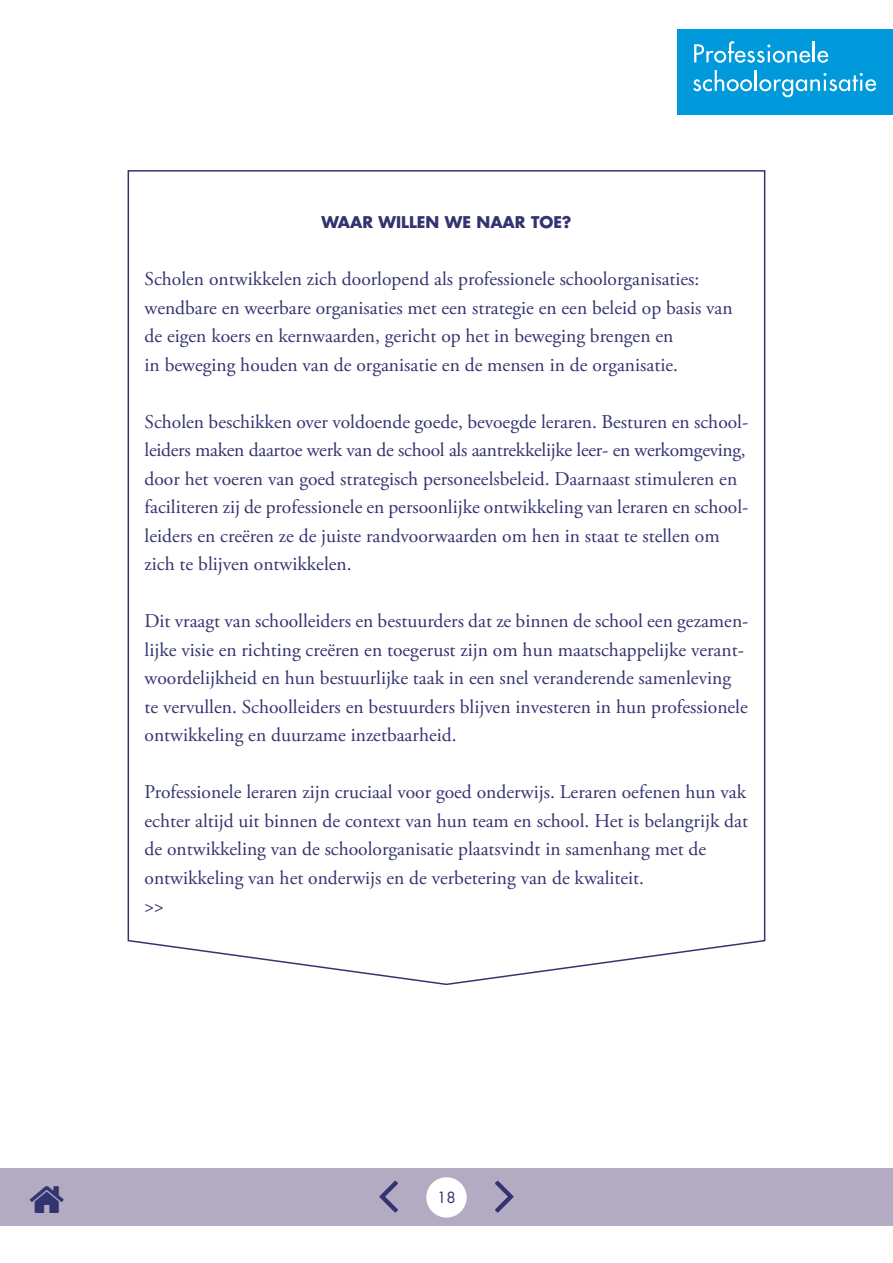
<style>
.page{position:relative;width:893px;height:1263px;background:#fff}
.page>*{position:absolute;margin:0;border:0;box-sizing:border-box;transform-origin:0 0}
.t1{font:19.5px/28.5px "Adobe Garamond Pro";color:#333370}
.t2{font:700 15.75px "Futura Std";color:#333370}
.t3{font:15px "Futura Std";color:#333370}
</style>
<div class="page">
<svg style="left:127px;top:170px;width:639px;height:816px"></svg>
<div style="left:677px;top:30px;width:216px;height:85px;background:#0099db"></div>
<svg style="left:694px;top:41px;width:116px;height:22px"></svg>
<hr style="left:813px;top:42px;width:2px;height:20px;background:#fff">
<svg style="left:817px;top:51px;width:11px;height:12px"></svg>
<svg style="left:693px;top:70px;width:59px;height:21px"></svg>
<hr style="left:755px;top:70px;width:2px;height:21px;background:#fff">
<svg style="left:759px;top:73px;width:117px;height:24px"></svg>
<div style="left:0;top:1169px;width:893px;height:57px;background:#b3abc2"></div>
<div style="left:426px;top:1177px;width:41px;height:40px;background:#fff;border-radius:50%"></div>
<p class="t2" style="left:321px;top:215px;width:251px">WAAR WILLEN WE NAAR TOE?</p>
<p class="t1" style="left:145px;top:266px;width:590px">Scholen ontwikkelen zich doorlopend als professionele schoolorganisaties: wendbare en weerbare organisaties met een strategie en een beleid op basis van de eigen koers en kernwaarden, gericht op het in beweging brengen en<br>in beweging houden van de organisatie en de mensen in de organisatie.</p>
<p class="t1" style="left:145px;top:409px;width:605px">Scholen beschikken over voldoende goede, bevoegde leraren. Besturen en school&shy;leiders maken daartoe werk van de school als aantrekkelijke leer- en werkomgeving, door het voeren van goed strategisch personeelsbeleid. Daarnaast stimuleren en faciliteren zij de professionele en persoonlijke ontwikkeling van leraren en school&shy;leiders en creëren ze de juiste randvoorwaarden om hen in staat te stellen om zich te blijven ontwikkelen.</p>
<p class="t1" style="left:145px;top:608px;width:605px">Dit vraagt van schoolleiders en bestuurders dat ze binnen de school een gezamen&shy;lijke visie en richting creëren en toegerust zijn om hun maatschappelijke verant&shy;woordelijkheid en hun bestuurlijke taak in een snel veranderende samenleving te vervullen. Schoolleiders en bestuurders blijven investeren in hun professionele ontwikkeling en duurzame inzetbaarheid.</p>
<p class="t1" style="left:145px;top:780px;width:605px">Professionele leraren zijn cruciaal voor goed onderwijs. Leraren oefenen hun vak echter altijd uit binnen de context van hun team en school. Het is belangrijk dat de ontwikkeling van de schoolorganisatie plaatsvindt in samenhang met de ontwikkeling van het onderwijs en de verbetering van de kwaliteit.<br>&gt;&gt;</p>
<p class="t3" style="left:437px;top:1191px;width:20px">18</p>
</div>
